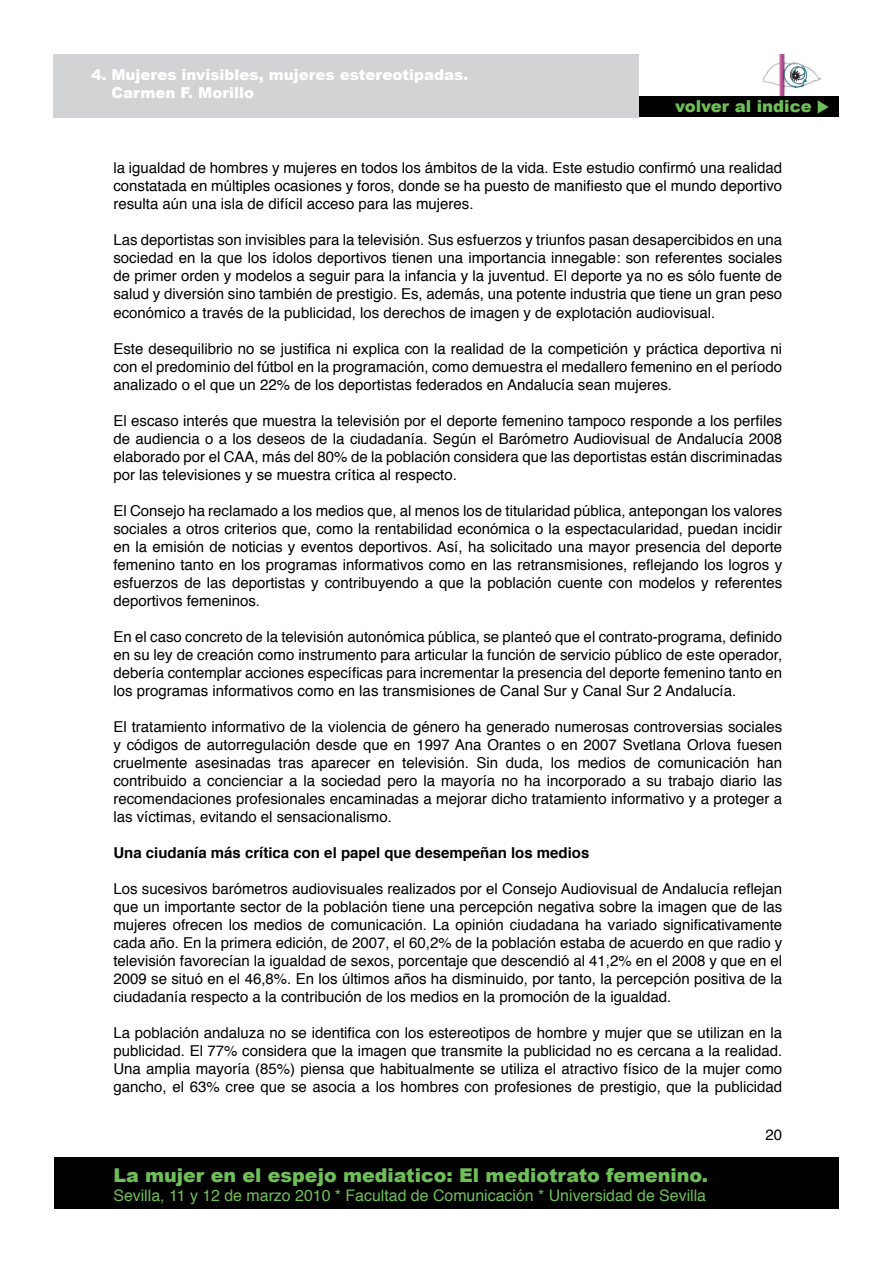
<style>
.page{position:relative;width:893px;height:1263px;background:#fff}
.page>*{position:absolute;margin:0;border:0;box-sizing:border-box;transform-origin:0 0}
.t1{font:900 19.05px "Arial";color:#6fbf58}
.t2{font:900 16.5px "Arial";color:#6fbf58}
.t3{font:15.9px "Helvetica";color:#6fbf58}
.Estilo_de_párrafo_2{font:15px/18px "Helvetica";color:#000;text-align:justify}
.Estilo_de_párrafo_3{font:15px/18px "Helvetica";color:#000;text-align:justify}
.t4{font:900 15px/18px "Arial";color:#fff}
.Estilo_de_párrafo_2-2{font:700 15px "Helvetica";color:#000}
</style>
<div class="page">
<img style="left:758px;top:54px;width:63px;height:43px">
<div style="left:54px;top:1158px;width:785px;height:51px;background:#000"></div>
<div style="left:54px;top:97px;width:784px;height:20px;background:#000"></div>
<svg style="left:818px;top:100px;width:11px;height:14px"></svg>
<div style="left:54px;top:54px;width:585px;height:63px;background:#d1d3d4"></div>
<p class="t4" style="left:111px;top:65px;width:358px;text-indent:-20px">4. Mujeres invisibles, mujeres estereotipadas.<br>Carmen F. Morillo</p>
<p class="t2" style="left:675px;top:95px;width:138px">volver al indice</p>
<p class="Estilo_de_párrafo_3" style="left:113px;top:160px;width:670px">la igualdad de hombres y mujeres en todos los ámbitos de la vida. Este estudio confirmó una realidad constatada en múltiples ocasiones y foros, donde se ha puesto de manifiesto que el mundo deportivo resulta aún una isla de difícil acceso para las mujeres.</p>
<p class="Estilo_de_párrafo_2" style="left:113px;top:232px;width:670px">Las deportistas son invisibles para la televisión. Sus esfuerzos y triunfos pasan desapercibidos en una sociedad en la que los ídolos deportivos tienen una importancia innegable: son referentes sociales de primer orden y modelos a seguir para la infancia y la juventud. El deporte ya no es sólo fuente de salud y diversión sino también de prestigio. Es, además, una potente industria que tiene un gran peso económico a través de la publicidad, los derechos de imagen y de explotación audiovisual.</p>
<p class="Estilo_de_párrafo_2" style="left:113px;top:340px;width:670px">Este desequilibrio no se justifica ni explica con la realidad de la competición y práctica deportiva ni con el predominio del fútbol en la programación, como demuestra el medallero femenino en el período analizado o el que un 22% de los deportistas federados en Andalucía sean mujeres.</p>
<p class="Estilo_de_párrafo_2" style="left:113px;top:412px;width:670px">El escaso interés que muestra la televisión por el deporte femenino tampoco responde a los perfiles de audiencia o a los deseos de la ciudadanía. Según el Barómetro Audiovisual de Andalucía 2008 elaborado por el CAA, más del 80% de la población considera que las deportistas están discriminadas por las televisiones y se muestra crítica al respecto.</p>
<p class="Estilo_de_párrafo_2" style="left:113px;top:502px;width:670px">El Consejo ha reclamado a los medios que, al menos los de titularidad pública, antepongan los valores sociales a otros criterios que, como la rentabilidad económica o la espectacularidad, puedan incidir en la emisión de noticias y eventos deportivos. Así, ha solicitado una mayor presencia del deporte femenino tanto en los programas informativos como en las retransmisiones, reflejando los logros y esfuerzos de las deportistas y contribuyendo a que la población cuente con modelos y referentes deportivos femeninos.</p>
<p class="Estilo_de_párrafo_2" style="left:113px;top:628px;width:670px">En el caso concreto de la televisión autonómica pública, se planteó que el contrato-programa, definido en su ley de creación como instrumento para articular la función de servicio público de este operador, debería contemplar acciones específicas para incrementar la presencia del deporte femenino tanto en los programas informativos como en las transmisiones de Canal Sur y Canal Sur 2 Andalucía.</p>
<p class="Estilo_de_párrafo_2" style="left:113px;top:718px;width:670px">El tratamiento informativo de la violencia de género ha generado numerosas controversias sociales y códigos de autorregulación desde que en 1997 Ana Orantes o en 2007 Svetlana Orlova fuesen cruelmente asesinadas tras aparecer en televisión. Sin duda, los medios de comunicación han contribuido a concienciar a la sociedad pero la mayoría no ha incorporado a su trabajo diario las recomendaciones profesionales encaminadas a mejorar dicho tratamiento informativo y a proteger a las víctimas, evitando el sensacionalismo.</p>
<p class="Estilo_de_párrafo_2-2" style="left:113px;top:840px;width:478px">Una ciudanía más crítica con el papel que desempeñan los medios</p>
<p class="Estilo_de_párrafo_2" style="left:113px;top:880px;width:670px">Los sucesivos barómetros audiovisuales realizados por el Consejo Audiovisual de Andalucía reflejan que un importante sector de la población tiene una percepción negativa sobre la imagen que de las mujeres ofrecen los medios de comunicación. La opinión ciudadana ha variado significativamente cada año. En la primera edición, de 2007, el 60,2% de la población estaba de acuerdo en que radio y televisión favorecían la igualdad de sexos, porcentaje que descendió al 41,2% en el 2008 y que en el 2009 se situó en el 46,8%. En los últimos años ha disminuido, por tanto, la percepción positiva de la ciudadanía respecto a la contribución de los medios en la promoción de la igualdad.</p>
<p class="Estilo_de_párrafo_2" style="left:113px;top:1024px;width:670px">La población andaluza no se identifica con los estereotipos de hombre y mujer que se utilizan en la publicidad. El 77% considera que la imagen que transmite la publicidad no es cercana a la realidad.<br>Una amplia mayoría (85%) piensa que habitualmente se utiliza el atractivo físico de la mujer como gancho, el 63% cree que se asocia a los hombres con profesiones de prestigio, que la publicidad</p>
<p class="t1" style="left:113px;top:1161px;width:596px">La mujer en el espejo mediatico: El mediotrato femenino.</p>
<p class="t3" style="left:113px;top:1183px;width:594px">Sevilla, 11 y 12 de marzo 2010 * Facultad de Comunicación * Universidad de Sevilla</p>
<p class="Estilo_de_párrafo_2" style="left:766px;top:1126px;width:18px">20</p>
</div>
